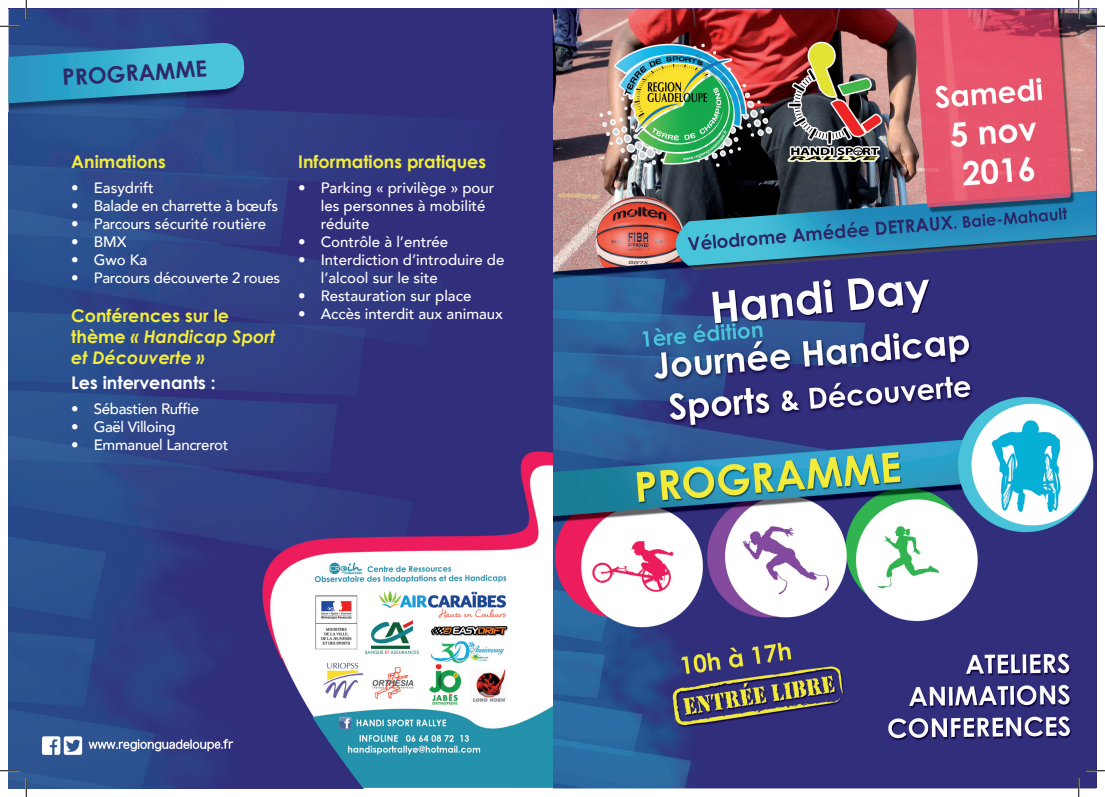
<style>
.page{position:relative;width:1105px;height:797px;background:#fff}
.page>*{position:absolute;margin:0;border:0;box-sizing:border-box;transform-origin:0 0}
.t1{font:700 22.38px "Century Gothic";color:#2f2869}
.t2{font:italic 700 17.5px/21px "Century Gothic";color:#f2ec3b}
.t3{font:700 17.5px "Century Gothic";color:#f2ec3b}
.t4{font:700 17.5px "Century Gothic";color:#fff}
.t5{font:500 15px/18px "Avenir";color:#fff}
.t6{font:500 15px "Avenir";letter-spacing:-.02em;color:#fff}
.s1{font-style:normal}
</style>
<div class="page">
<img style="left:50px;top:788px;width:314px;height:1px">
<img style="left:552px;top:9px;width:544px;height:779px">
<img style="left:9px;top:9px;width:543px;height:42px">
<img style="left:218px;top:51px;width:334px;height:737px">
<img style="left:9px;top:112px;width:209px;height:676px">
<img style="left:9px;top:103px;width:235px;height:9px">
<svg style="left:9px;top:43px;width:236px;height:60px;background:#3695bc"></svg>
<svg style="left:0;top:25px;width:19px;height:2px"></svg>
<svg style="left:1086px;top:25px;width:19px;height:2px"></svg>
<svg style="left:0;top:770px;width:19px;height:1px"></svg>
<svg style="left:1086px;top:770px;width:19px;height:1px"></svg>
<svg style="left:25px;top:0;width:2px;height:19px"></svg>
<svg style="left:25px;top:778px;width:2px;height:19px"></svg>
<svg style="left:1078px;top:0;width:1px;height:19px"></svg>
<svg style="left:1078px;top:778px;width:1px;height:19px"></svg>
<h1 class="t1" style="left:62px;top:63px;width:146px;rotate:-3deg">PROGRAMME</h1>
<h1 class="t1" style="left:71px;top:62px;width:75px;rotate:-3deg">EDITOS</h1>
<p class="t3" style="left:71px;top:151px;width:96px">Animations</p>
<p class="t5" style="left:71px;top:178px;width:84px">• Easydrift</p>
<p class="t6" style="left:71px;top:193px;width:208px">• Balade en charrette à bœufs</p>
<p class="t5" style="left:71px;top:214px;width:196px">• Parcours sécurité routière</p>
<p class="t5" style="left:71px;top:232px;width:57px">• BMX</p>
<p class="t5" style="left:71px;top:250px;width:78px">• Gwo Ka</p>
<p class="t6" style="left:71px;top:265px;width:210px">• Parcours découverte 2 roues</p>
<p class="t2" style="left:71px;top:305px;width:206px"><span class="s1">Conférences sur le thème</span> « Handicap Sport et Découverte »</p>
<p class="t4" style="left:71px;top:372px;width:146px">Les intervenants :</p>
<p class="t6" style="left:71px;top:396px;width:129px">• Sébastien Ruffie</p>
<p class="t6" style="left:71px;top:414px;width:106px">• Gaël Villoing</p>
<p class="t6" style="left:71px;top:432px;width:159px">• Emmanuel Lancrerot</p>
<p class="t3" style="left:298px;top:151px;width:189px">Informations pratiques</p>
<p class="t5" style="left:321px;top:178px;width:175px;text-indent:-22px">• Parking « privilège » pour les personnes à mobilité réduite</p>
<p class="t5" style="left:298px;top:232px;width:152px">• Contrôle à l’entrée</p>
<p class="t5" style="left:321px;top:250px;width:185px;text-indent:-22px">• Interdiction d’introduire de l’alcool sur le site</p>
<p class="t5" style="left:298px;top:286px;width:175px">• Restauration sur place</p>
<p class="t5" style="left:298px;top:304px;width:206px">• Accès interdit aux animaux</p>
</div>
